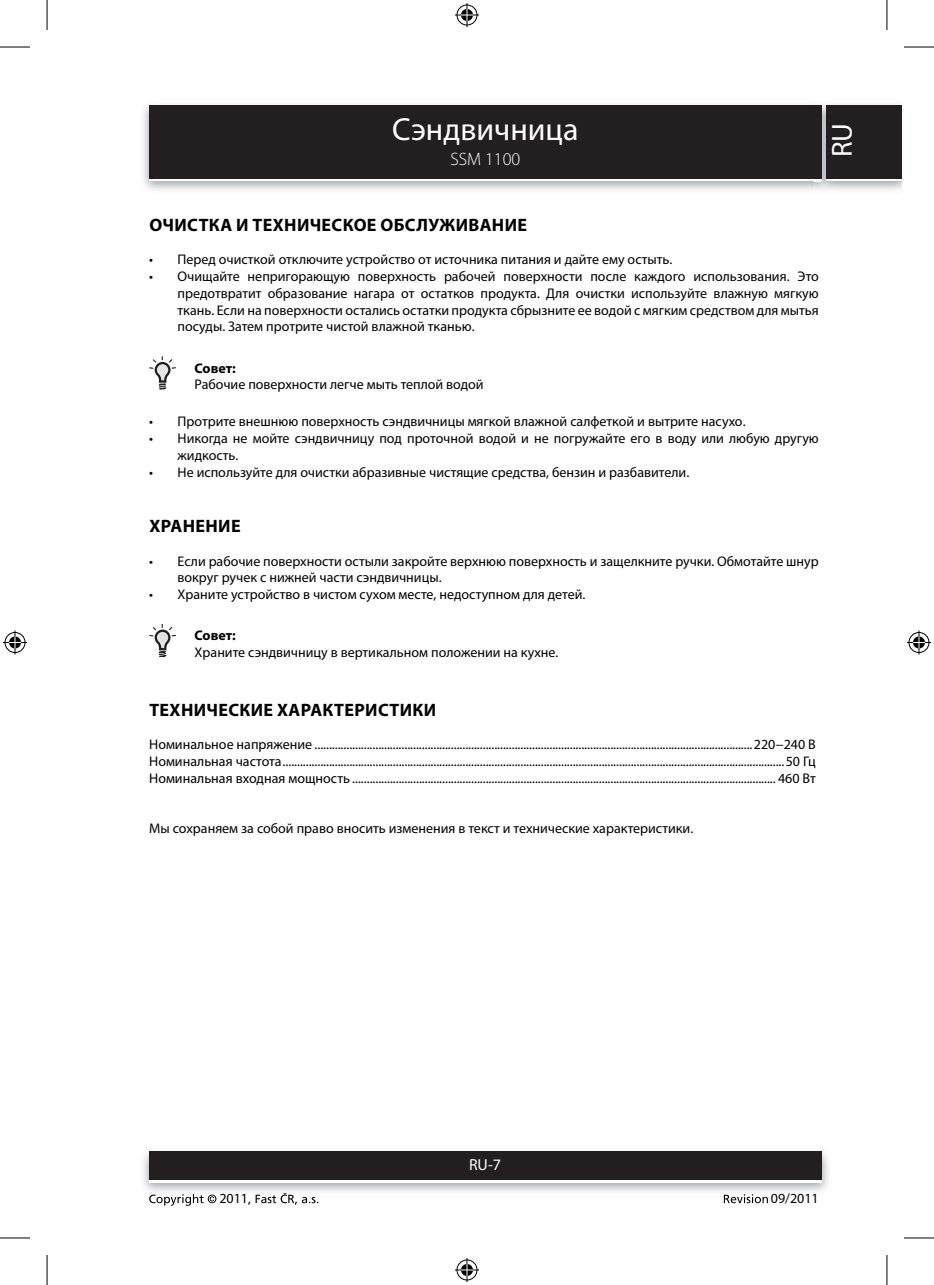
<style>
.page{position:relative;width:934px;height:1285px;background:#fff}
.page>*{position:absolute;margin:0;border:0;box-sizing:border-box;transform-origin:0 0}
.t1{font:32px "Myriad Pro";color:#fff}
.t2{font:29px "Myriad Pro";color:#fff}
.t3{font:700 18px "Myriad Pro";letter-spacing:.02em;color:#000}
.t4{font:300 18px "Myriad Pro";color:#fff}
.t5{font:16px "Myriad Pro";color:#fff}
.t6{font:14px/16.8px "Myriad Pro";color:#000;text-align:justify}
.t7{font:700 14px "Myriad Pro";letter-spacing:-.005em;color:#000}
</style>
<div class="page">
<div style="left:149px;top:108px;width:672px;height:73px;background:linear-gradient(to right,#231f20,#231f20)"></div>
<div style="left:149px;top:105px;width:672px;height:73px;background:#231f20"></div>
<img style="left:143px;top:1151px;width:685px;height:42px">
<div style="left:149px;top:1154px;width:672px;height:28px;background:linear-gradient(to right,#fff,#fff)"></div>
<div style="left:149px;top:1151px;width:672px;height:28px;background:#231f20"></div>
<img style="left:814px;top:102px;width:18px;height:90px">
<svg style="left:814px;top:178px;width:7px;height:3px"></svg>
<img style="left:814px;top:105px;width:7px;height:3px">
<img style="left:814px;top:108px;width:7px;height:70px">
<div style="left:825px;top:108px;width:75px;height:73px;background:linear-gradient(to right,#231f20,#231f20)"></div>
<div style="left:825px;top:105px;width:75px;height:73px;background:#231f20"></div>
<svg style="left:149px;top:1194px;width:67px;height:11px"></svg>
<svg style="left:248px;top:1193px;width:70px;height:11px"></svg>
<svg style="left:723px;top:1194px;width:44px;height:9px"></svg>
<svg style="left:149px;top:356px;width:27px;height:34px"></svg>
<svg style="left:149px;top:624px;width:27px;height:33px"></svg>
<hr style="left:0;top:47px;width:30px;height:1px;background:#000">
<hr style="left:903px;top:47px;width:30px;height:1px;background:#000">
<hr style="left:0;top:1237px;width:30px;height:1px;background:#000">
<hr style="left:903px;top:1237px;width:30px;height:1px;background:#000">
<hr style="left:47px;top:0;width:1px;height:30px;background:#000">
<hr style="left:47px;top:1255px;width:1px;height:30px;background:#000">
<hr style="left:886px;top:0;width:1px;height:30px;background:#000">
<hr style="left:886px;top:1255px;width:1px;height:30px;background:#000">
<svg style="left:455px;top:3px;width:24px;height:24px"></svg>
<svg style="left:455px;top:1258px;width:24px;height:24px"></svg>
<svg style="left:3px;top:630px;width:24px;height:24px"></svg>
<svg style="left:907px;top:630px;width:23px;height:24px"></svg>
<h1 class="t1" style="left:392px;top:117px;width:188px">Сэндвичница</h1>
<p class="t4" style="left:450px;top:152px;width:71px">SSM 1100</p>
<h2 class="t2" style="left:830px;top:157px;width:36px;rotate:-90deg">RU</h2>
<p class="t3" style="left:149px;top:218px;width:379px">ОЧИСТКА И ТЕХНИЧЕСКОЕ ОБСЛУЖИВАНИЕ</p>
<p class="t6" style="left:149px;top:252px;width:524px">• Перед очисткой отключите устройство от источника питания и дайте ему остыть.</p>
<p class="t6" style="left:177px;top:269px;width:642px;text-indent:-28px">• Очищайте непригорающую поверхность рабочей поверхности после каждого использования. Это предотвратит образование нагара от остатков продукта. Для очистки используйте влажную мягкую ткань. Если на поверхности остались остатки продукта сбрызните ее водой с мягким средством для мытья посуды. Затем протрите чистой влажной тканью.</p>
<p class="t7" style="left:194px;top:362px;width:43px">Совет:</p>
<p class="t6" style="left:194px;top:377px;width:290px">Рабочие поверхности легче мыть теплой водой</p>
<p class="t6" style="left:149px;top:414px;width:597px">• Протрите внешнюю поверхность сэндвичницы мягкой влажной салфеткой и вытрите насухо.</p>
<p class="t6" style="left:177px;top:431px;width:642px;text-indent:-28px">• Никогда не мойте сэндвичницу под проточной водой и не погружайте его в воду или любую другую жидкость.</p>
<p class="t6" style="left:149px;top:465px;width:541px">• Не используйте для очистки абразивные чистящие средства, бензин и разбавители.</p>
<p class="t3" style="left:149px;top:519px;width:93px">ХРАНЕНИЕ</p>
<p class="t6" style="left:177px;top:553px;width:642px;text-indent:-28px">• Если рабочие поверхности остыли закройте верхнюю поверхность и защелкните ручки. Обмотайте шнур вокруг ручек с нижней части сэндвичницы.</p>
<p class="t6" style="left:149px;top:587px;width:437px">• Храните устройство в чистом сухом месте, недоступном для детей.</p>
<p class="t7" style="left:194px;top:630px;width:43px">Совет:</p>
<p class="t6" style="left:194px;top:645px;width:365px">Храните сэндвичницу в вертикальном положении на кухне.</p>
<p class="t3" style="left:149px;top:702px;width:288px">ТЕХНИЧЕСКИЕ ХАРАКТЕРИСТИКИ</p>
<p class="t6" style="left:149px;top:737px;width:668px">Номинальное напряжение .......................................................................................................................................................220−240 В Номинальная частота .............................................................................................................................................................................50 Гц Номинальная входная мощность .................................................................................................................................................. 460 Вт</p>
<p class="t6" style="left:149px;top:821px;width:545px">Мы сохраняем за собой право вносить изменения в текст и технические характеристики.</p>
<p class="t5" style="left:469px;top:1158px;width:34px">RU-7</p>
<p class="t6" style="left:219px;top:1191px;width:30px">2011</p>
<p class="t6" style="left:770px;top:1191px;width:49px">09/2011</p>
</div>
